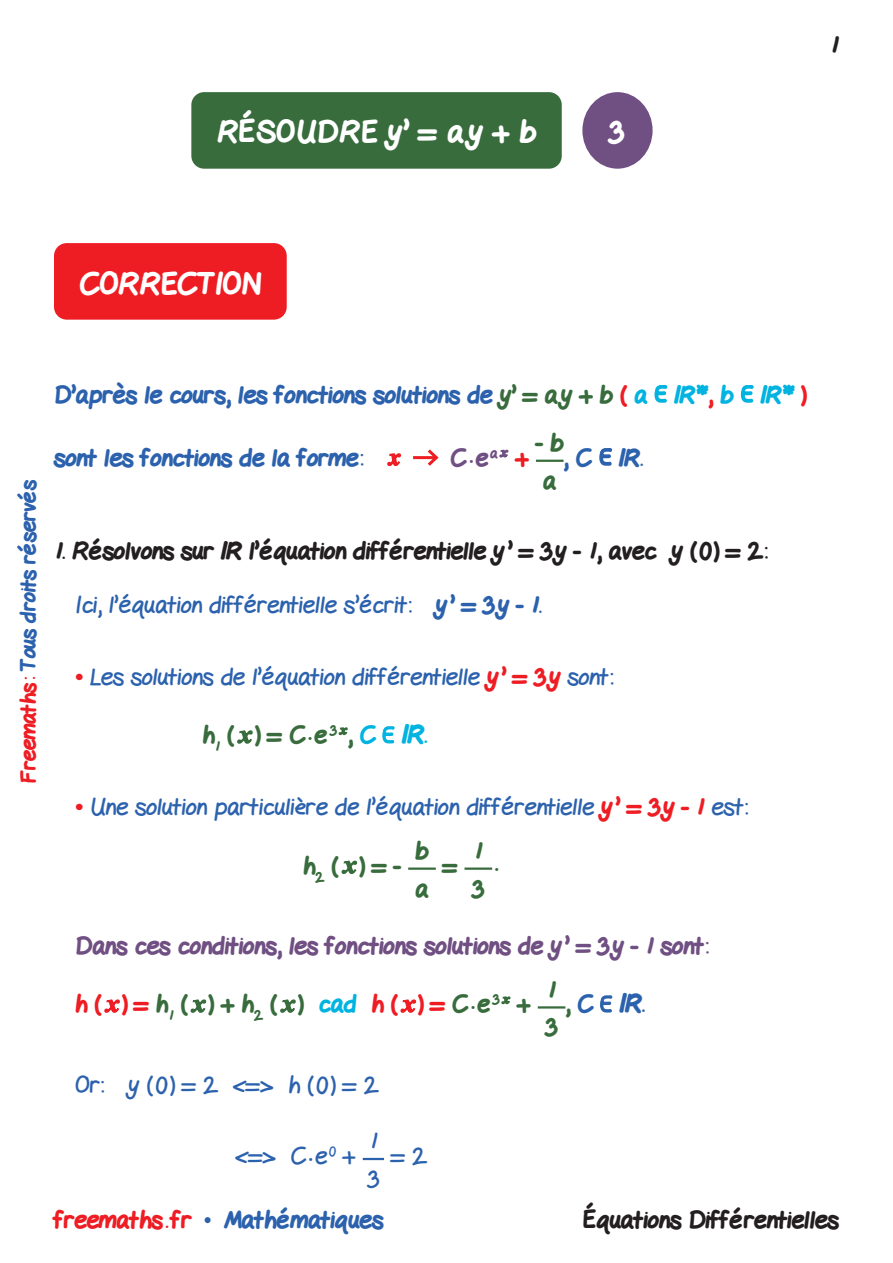
<style>
.page{position:relative;width:893px;height:1263px;background:#fff}
.page>*{position:absolute;margin:0;border:0;box-sizing:border-box;transform-origin:0 0}
.t1{font:800 30px "Gel Pen";letter-spacing:.02em;color:#fff}
.t2{font:800 30px "Gel Pen";color:#fff}
.Texte-Ennonce{font:800 30px "Gel Pen";color:#386c3d}
.Texte-Ennonce-2{font:800 25.5px "Gel Pen";color:#2c62ad}
.Texte-Times-NR{font:24px "Gel Pen";color:#2c62ad}
.Texte-Ennonce-3{font:800 24px "Gel Pen";color:#2c62ad}
.Texte-Ennonce-4{font:800 24px "Gel Pen";letter-spacing:-.005em;color:#231f20}
.Texte-Ennonce-5{font:800 24px "Gel Pen";color:#704f83}
.Texte-Ennonce-6{font:800 24px "Gel Pen";color:#386c3d}
.Texte{font:800 24px "Gel Pen";color:#386c3d}
.Texte-2{font:24px "Gel Pen";color:#2c62ad}
.t3{font:800 21px "Gel Pen";letter-spacing:-.01em;color:#2c62ad}
.s1{color:#ee1d23}
.s2{color:#386c3d}
.s3{color:#00b3e0}
.s4{font-size:30px}
.s5{font-weight:800}
.s6{font-family:"Times New Roman";font-weight:700;color:#ee1d23}
.s7{font-weight:800;color:#ee1d23}
.s8{font-size:25.5px;color:#00b3e0}
.s9{font-size:24px;color:#386c3d}
.s10{font-size:24px}
.s11{font-weight:800;font-size:30px}
.s12{font-family:"Times New Roman";font-weight:400}
</style>
<div class="page">
<div style="left:54px;top:243px;width:233px;height:77px;background:#ee1d23;border-radius:13px"></div>
<div style="left:582px;top:92px;width:71px;height:77px;background:#704f83;border-radius:50%"></div>
<div style="left:191px;top:92px;width:371px;height:77px;background:#386c3d;border-radius:13px"></div>
<svg style="left:654px;top:385px;width:14px;height:18px"></svg>
<svg style="left:740px;top:385px;width:14px;height:18px"></svg>
<svg style="left:387px;top:453px;width:15px;height:14px"></svg>
<hr style="left:413px;top:456px;width:23px;height:3px;background:#ee1d23">
<svg style="left:424px;top:449px;width:15px;height:17px"></svg>
<svg style="left:499px;top:449px;width:10px;height:9px"></svg>
<hr style="left:536px;top:460px;width:28px;height:2px;background:#386c3d">
<svg style="left:599px;top:448px;width:13px;height:18px"></svg>
<svg style="left:237px;top:730px;width:16px;height:14px"></svg>
<svg style="left:338px;top:727px;width:10px;height:9px"></svg>
<svg style="left:382px;top:726px;width:13px;height:18px"></svg>
<svg style="left:341px;top:860px;width:17px;height:14px"></svg>
<hr style="left:408px;top:867px;width:28px;height:3px;background:#386c3d">
<hr style="left:464px;top:867px;width:28px;height:3px;background:#386c3d">
<svg style="left:104px;top:999px;width:16px;height:14px"></svg>
<svg style="left:190px;top:999px;width:17px;height:14px"></svg>
<svg style="left:280px;top:999px;width:16px;height:14px"></svg>
<svg style="left:400px;top:999px;width:17px;height:14px"></svg>
<svg style="left:501px;top:996px;width:10px;height:9px"></svg>
<hr style="left:538px;top:1006px;width:27px;height:2px;background:#386c3d">
<svg style="left:600px;top:995px;width:13px;height:18px"></svg>
<hr style="left:363px;top:1158px;width:21px;height:2px;background:#2c62ad">
<p class="t1" style="left:217px;top:109px;width:321px">RÉSOUDRE y’ = a y + b</p>
<p class="t2" style="left:610px;top:109px;width:16px">3</p>
<p class="Texte-Ennonce-4" style="left:830px;top:26px;width:10px">1</p>
<p class="t2" style="left:80px;top:260px;width:183px">CORRECTION</p>
<p class="t3" style="left:12px;top:783px;width:305px;rotate:-90deg"><span class="s1">Freemaths:</span> Tous droits réservés</p>
<p class="Texte-Ennonce-3" style="left:54px;top:376px;width:754px">D’après le cours, les fonctions solutions de <span class="s2">y’ = ay + b</span> <span class="s1">(</span> <span class="s3">a ¨*</span><span class="s1">,</span> <span class="s3">b ¨*</span> <span class="s1">)</span></p>
<p class="Texte-Ennonce-3" style="left:54px;top:439px;width:311px">sont les fonctions de la forme:</p>
<p class="Texte-Ennonce-5" style="left:451px;top:439px;width:80px">C<span class="s4">.</span>e<sup>a</sup> <span class="s1">+</span></p>
<p class="Texte" style="left:536px;top:424px;width:29px">- b</p>
<p class="Texte" style="left:543px;top:462px;width:14px">a</p>
<p class="Texte-Ennonce-3" style="left:564px;top:439px;width:81px">, C ¨.</p>
<p class="Texte-Ennonce-4" style="left:54px;top:532px;width:715px">1. Résolvons sur ¨ l’équation différentielle y’ = 3y - 1, avec y (0) = 2:</p>
<p class="Texte-Times-NR" style="left:75px;top:585px;width:468px">Ici, l’équation différentielle s’écrit: <span class="s5">y’ = 3y - 1.</span></p>
<p class="Texte-Times-NR" style="left:75px;top:657px;width:539px"><span class="s6">•</span> Les solutions de l’équation différentielle <span class="s7">y’ = 3y</span> sont:</p>
<p class="Texte-Ennonce-6" style="left:203px;top:716px;width:226px">h<sub>1</sub> ( ) = C<span class="s4">.</span>e<sup>3</sup> , <span class="s3">C</span> <span class="s8">¨.</span></p>
<p class="Texte-Times-NR" style="left:75px;top:787px;width:674px"><span class="s6">•</span> Une solution particulière de l’équation différentielle <span class="s7">y’ = 3y - 1</span> est:</p>
<p class="Texte-Ennonce-6" style="left:303px;top:847px;width:99px">h<sub>2</sub> ( ) = -</p>
<p class="Texte" style="left:415px;top:832px;width:15px">b</p>
<p class="Texte" style="left:416px;top:869px;width:14px">a</p>
<p class="Texte" style="left:474px;top:832px;width:10px">1</p>
<p class="Texte" style="left:472px;top:869px;width:13px">3</p>
<p class="Texte-Ennonce-6" style="left:443px;top:847px;width:16px">=</p>
<p class="Texte-Ennonce" style="left:495px;top:837px;width:4px">.</p>
<p class="Texte-Ennonce-5" style="left:75px;top:927px;width:635px">Dans ces conditions, les fonctions solutions de y’ = 3y - 1 sont:</p>
<p class="Texte-Ennonce-6" style="left:75px;top:985px;width:457px"><span class="s1">h ( ) =</span> h<sub>1</sub> ( ) + h<sub>2</sub> ( ) <span class="s3">cad</span> <span class="s1">h ( ) =</span> C<span class="s4">.</span>e<sup>3</sup> +</p>
<p class="Texte" style="left:547px;top:971px;width:10px">1</p>
<p class="Texte" style="left:546px;top:1008px;width:13px">3</p>
<p class="Texte-Ennonce-2" style="left:565px;top:984px;width:81px"><span class="s9">,</span> <span class="s10">C</span> ¨.</p>
<p class="Texte-Times-NR" style="left:75px;top:1064px;width:305px">Or: y (0) = 2 &lt;=&gt; h (0) = 2</p>
<p class="Texte-Times-NR" style="left:236px;top:1136px;width:122px">&lt;=&gt; C<span class="s11">.</span>e<sup>0</sup> +</p>
<p class="Texte-2" style="left:369px;top:1121px;width:10px">1</p>
<p class="Texte-2" style="left:368px;top:1159px;width:13px">3</p>
<p class="Texte-Times-NR" style="left:391px;top:1136px;width:37px">= 2</p>
<p class="Texte-Ennonce-3" style="left:54px;top:1201px;width:331px"><span class="s1">freemaths . fr</span> <span class="s12">•</span> Mathématiques</p>
<p class="Texte-Ennonce-4" style="left:583px;top:1201px;width:258px">Équations Différentielles</p>
</div>
